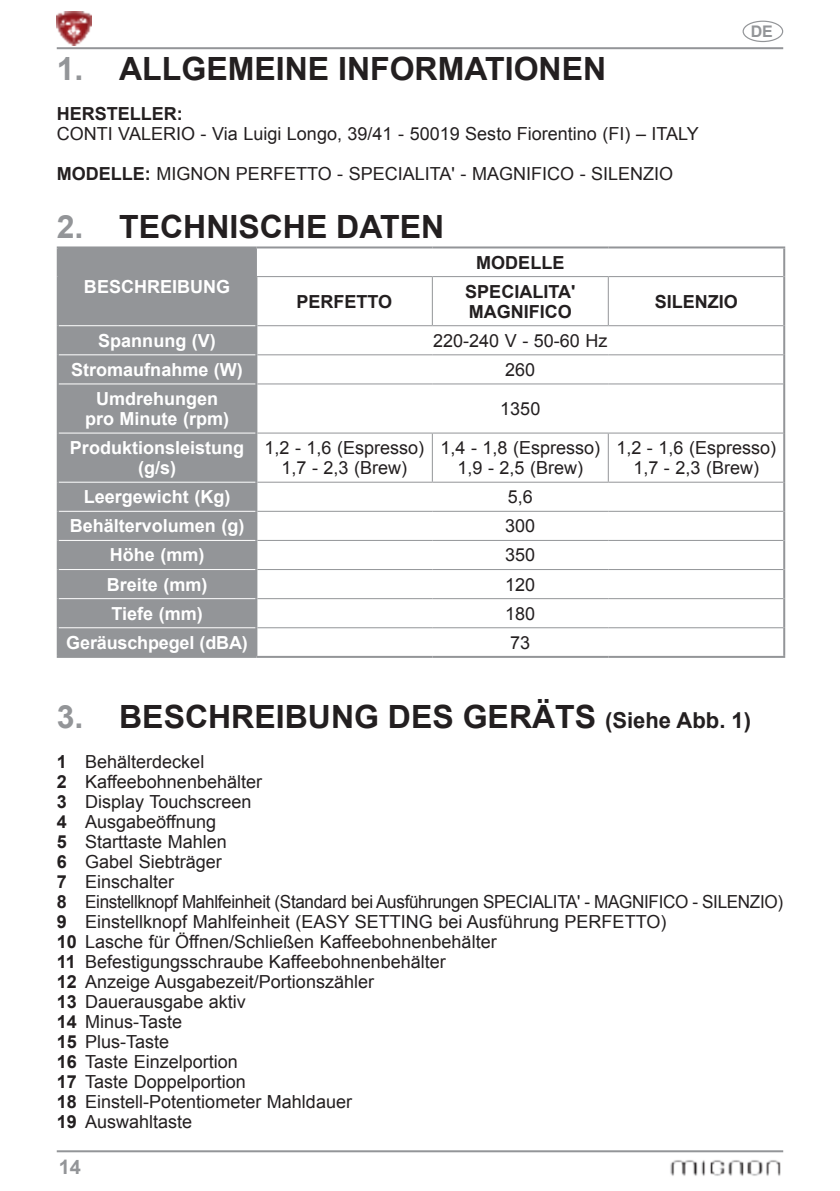
<style>
.page{position:relative;width:840px;height:1191px;background:#fff}
.page>*{position:absolute;margin:0;border:0;box-sizing:border-box;transform-origin:0 0}
.t1{font:700 32px "Arial";color:#231f20}
.t2{font:700 20px "Arial";color:#939598}
.t3{font:18px/20px "Arial";color:#231f20;text-align:center}
.t4{font:700 18px/20px "Arial";color:#fff;text-align:center}
.t5{font:700 18px/20px "Arial";color:#231f20}
.t6{font:700 16px "Arial";color:#939598}
.s1{color:#939598}
.s2{font-weight:700}
.s3{font-size:22px}
</style>
<div class="page">
<hr style="left:57px;top:47px;width:725px;height:2px;background:#939598">
<hr style="left:57px;top:1150px;width:725px;height:2px;background:#939598">
<div style="left:742px;top:21px;width:40px;height:21px;border:1px solid #939598;border-radius:50%"></div>
<img style="left:57px;top:11px;width:34px;height:35px">
<img style="left:670px;top:1160px;width:111px;height:16px">
<div style="left:59px;top:248px;width:197px;height:408px;background:#939598"></div>
<hr style="left:255px;top:277px;width:2px;height:49px;background:#939598">
<hr style="left:255px;top:326px;width:2px;height:29px;background:#939598">
<hr style="left:255px;top:355px;width:2px;height:29px;background:#939598">
<hr style="left:255px;top:384px;width:2px;height:49px;background:#939598">
<hr style="left:255px;top:433px;width:2px;height:49px;background:#939598">
<hr style="left:255px;top:482px;width:2px;height:29px;background:#939598">
<hr style="left:255px;top:511px;width:2px;height:29px;background:#939598">
<hr style="left:255px;top:540px;width:2px;height:29px;background:#939598">
<hr style="left:255px;top:569px;width:2px;height:29px;background:#939598">
<hr style="left:255px;top:598px;width:2px;height:30px;background:#939598">
<hr style="left:255px;top:628px;width:2px;height:28px;background:#939598">
<hr style="left:256px;top:656px;width:176px;height:2px;background:#939598">
<hr style="left:432px;top:656px;width:176px;height:2px;background:#939598">
<hr style="left:608px;top:656px;width:176px;height:2px;background:#939598">
<hr style="left:57px;top:246px;width:199px;height:2px;background:#939598">
<hr style="left:57px;top:248px;width:2px;height:28px;background:#939598">
<hr style="left:256px;top:246px;width:176px;height:2px;background:#939598">
<hr style="left:432px;top:246px;width:176px;height:2px;background:#939598">
<hr style="left:608px;top:246px;width:176px;height:2px;background:#939598">
<hr style="left:57px;top:276px;width:2px;height:50px;background:#939598">
<hr style="left:57px;top:326px;width:2px;height:29px;background:#939598">
<hr style="left:57px;top:355px;width:2px;height:29px;background:#939598">
<hr style="left:57px;top:384px;width:2px;height:49px;background:#939598">
<hr style="left:57px;top:433px;width:2px;height:49px;background:#939598">
<hr style="left:57px;top:482px;width:2px;height:29px;background:#939598">
<hr style="left:57px;top:511px;width:2px;height:29px;background:#939598">
<hr style="left:57px;top:540px;width:2px;height:29px;background:#939598">
<hr style="left:57px;top:569px;width:2px;height:29px;background:#939598">
<hr style="left:57px;top:598px;width:2px;height:30px;background:#939598">
<hr style="left:57px;top:628px;width:2px;height:28px;background:#939598">
<hr style="left:57px;top:656px;width:199px;height:2px;background:#939598">
<svg style="left:256px;top:248px;width:1px;height:28px"></svg>
<hr style="left:59px;top:325px;width:196px;height:1px;background:#fff">
<hr style="left:59px;top:354px;width:196px;height:1px;background:#fff">
<hr style="left:59px;top:383px;width:196px;height:1px;background:#fff">
<hr style="left:59px;top:432px;width:196px;height:1px;background:#fff">
<hr style="left:59px;top:482px;width:196px;height:1px;background:#fff">
<hr style="left:59px;top:511px;width:196px;height:1px;background:#fff">
<hr style="left:59px;top:540px;width:196px;height:1px;background:#fff">
<hr style="left:59px;top:569px;width:196px;height:1px;background:#fff">
<hr style="left:59px;top:598px;width:196px;height:1px;background:#fff">
<hr style="left:59px;top:627px;width:196px;height:1px;background:#fff">
<hr style="left:256px;top:276px;width:176px;height:1px;background:#939598">
<hr style="left:432px;top:276px;width:176px;height:1px;background:#939598">
<hr style="left:431px;top:277px;width:1px;height:48px;background:#939598">
<hr style="left:608px;top:276px;width:174px;height:1px;background:#939598">
<hr style="left:607px;top:277px;width:1px;height:48px;background:#939598">
<hr style="left:257px;top:325px;width:175px;height:1px;background:#939598">
<hr style="left:432px;top:325px;width:176px;height:1px;background:#939598">
<hr style="left:608px;top:325px;width:174px;height:1px;background:#939598">
<hr style="left:257px;top:354px;width:175px;height:1px;background:#939598">
<hr style="left:432px;top:354px;width:176px;height:1px;background:#939598">
<hr style="left:608px;top:354px;width:174px;height:1px;background:#939598">
<hr style="left:257px;top:383px;width:175px;height:1px;background:#939598">
<hr style="left:432px;top:383px;width:176px;height:1px;background:#939598">
<hr style="left:608px;top:383px;width:174px;height:1px;background:#939598">
<hr style="left:257px;top:432px;width:175px;height:1px;background:#939598">
<hr style="left:432px;top:432px;width:176px;height:1px;background:#939598">
<hr style="left:431px;top:433px;width:1px;height:49px;background:#939598">
<hr style="left:608px;top:432px;width:174px;height:1px;background:#939598">
<hr style="left:607px;top:433px;width:1px;height:49px;background:#939598">
<hr style="left:257px;top:482px;width:175px;height:1px;background:#939598">
<hr style="left:432px;top:482px;width:176px;height:1px;background:#939598">
<hr style="left:608px;top:482px;width:174px;height:1px;background:#939598">
<hr style="left:257px;top:511px;width:175px;height:1px;background:#939598">
<hr style="left:432px;top:511px;width:176px;height:1px;background:#939598">
<hr style="left:608px;top:511px;width:174px;height:1px;background:#939598">
<hr style="left:257px;top:540px;width:175px;height:1px;background:#939598">
<hr style="left:432px;top:540px;width:176px;height:1px;background:#939598">
<hr style="left:608px;top:540px;width:174px;height:1px;background:#939598">
<hr style="left:257px;top:569px;width:175px;height:1px;background:#939598">
<hr style="left:432px;top:569px;width:176px;height:1px;background:#939598">
<hr style="left:608px;top:569px;width:174px;height:1px;background:#939598">
<hr style="left:257px;top:598px;width:175px;height:1px;background:#939598">
<hr style="left:432px;top:598px;width:176px;height:1px;background:#939598">
<hr style="left:608px;top:598px;width:174px;height:1px;background:#939598">
<hr style="left:257px;top:627px;width:175px;height:1px;background:#939598">
<hr style="left:432px;top:627px;width:176px;height:1px;background:#939598">
<hr style="left:608px;top:627px;width:174px;height:1px;background:#939598">
<hr style="left:782px;top:248px;width:2px;height:28px;background:#939598">
<hr style="left:782px;top:276px;width:2px;height:50px;background:#939598">
<hr style="left:782px;top:326px;width:2px;height:29px;background:#939598">
<hr style="left:782px;top:355px;width:2px;height:29px;background:#939598">
<hr style="left:782px;top:384px;width:2px;height:49px;background:#939598">
<hr style="left:782px;top:433px;width:2px;height:49px;background:#939598">
<hr style="left:782px;top:482px;width:2px;height:29px;background:#939598">
<hr style="left:782px;top:511px;width:2px;height:29px;background:#939598">
<hr style="left:782px;top:540px;width:2px;height:29px;background:#939598">
<hr style="left:782px;top:569px;width:2px;height:29px;background:#939598">
<hr style="left:782px;top:598px;width:2px;height:30px;background:#939598">
<hr style="left:782px;top:628px;width:2px;height:28px;background:#939598">
<h1 class="t1" style="left:57px;top:57px;width:550px"><span class="s1">1.</span> ALLGEMEINE INFORMATIONEN</h1>
<p class="t5" style="left:57px;top:105px;width:127px">HERSTELLER:</p>
<p class="t3" style="left:57px;top:125px;width:643px">CONTI VALERIO - Via Luigi Longo, 39/41 - 50019 Sesto Fiorentino (FI) – ITALY</p>
<p class="t3" style="left:57px;top:165px;width:617px"><span class="s2">MODELLE:</span> MIGNON PERFETTO - SPECIALITA' - MAGNIFICO - SILENZIO</p>
<h1 class="t1" style="left:57px;top:215px;width:389px"><span class="s1">2.</span> TECHNISCHE DATEN</h1>
<p class="t4" style="left:84px;top:278px;width:147px">BESCHREIBUNG</p>
<p class="t5" style="left:476px;top:254px;width:90px">MODELLE</p>
<p class="t5" style="left:296px;top:293px;width:97px">PERFETTO</p>
<p class="t5" style="left:465px;top:283px;width:111px">SPECIALITA'<br>MAGNIFICO</p>
<p class="t5" style="left:654px;top:293px;width:85px">SILENZIO</p>
<p class="t6" style="left:750px;top:26px;width:24px">DE</p>
<p class="t4" style="left:98px;top:332px;width:119px">Spannung (V)</p>
<p class="t3" style="left:433px;top:332px;width:176px">220-240 V - 50-60 Hz</p>
<p class="t4" style="left:71px;top:361px;width:173px">Stromaufnahme (W)</p>
<p class="t3" style="left:505px;top:361px;width:32px">260</p>
<p class="t4" style="left:85px;top:390px;width:145px">Umdrehungen pro Minute (rpm)</p>
<p class="t3" style="left:500px;top:400px;width:42px">1350</p>
<p class="t4" style="left:70px;top:439px;width:176px">Produktionsleistung (g/s)</p>
<p class="t3" style="left:264px;top:439px;width:161px">1,2 - 1,6 (Espresso)<br>1,7 - 2,3 (Brew)</p>
<p class="t3" style="left:440px;top:439px;width:161px">1,4 - 1,8 (Espresso)<br>1,9 - 2,5 (Brew)</p>
<p class="t3" style="left:616px;top:439px;width:161px">1,2 - 1,6 (Espresso)<br>1,7 - 2,3 (Brew)</p>
<p class="t4" style="left:84px;top:488px;width:148px">Leergewicht (Kg)</p>
<p class="t3" style="left:507px;top:488px;width:27px">5,6</p>
<p class="t4" style="left:70px;top:518px;width:176px">Behältervolumen (g)</p>
<p class="t3" style="left:505px;top:518px;width:32px">300</p>
<p class="t4" style="left:110px;top:547px;width:96px">Höhe (mm)</p>
<p class="t3" style="left:505px;top:547px;width:32px">350</p>
<p class="t4" style="left:107px;top:576px;width:102px">Breite (mm)</p>
<p class="t3" style="left:505px;top:576px;width:32px">120</p>
<p class="t4" style="left:111px;top:605px;width:93px">Tiefe (mm)</p>
<p class="t3" style="left:505px;top:605px;width:32px">180</p>
<p class="t4" style="left:66px;top:634px;width:183px">Geräuschpegel (dBA)</p>
<p class="t3" style="left:510px;top:634px;width:22px">73</p>
<h1 class="t1" style="left:57px;top:705px;width:695px"><span class="s1">3.</span> BESCHREIBUNG DES GERÄTS <span class="s3">(Siehe Abb. 1)</span></h1>
<p class="t3" style="left:57px;top:753px;width:727px;text-align:left"><span class="s2">1</span> Behälterdeckel<br><span class="s2">2</span> Kaffeebohnenbehälter<br><span class="s2">3</span> Display Touchscreen<br><span class="s2">4</span> Ausgabeöffnung<br><span class="s2">5</span> Starttaste Mahlen<br><span class="s2">6</span> Gabel Siebträger<br><span class="s2">7</span> Einschalter<br><span class="s2">8</span> Einstellknopf Mahlfeinheit (Standard bei Ausführungen SPECIALITA' - MAGNIFICO - SILENZIO)<br><span class="s2">9</span> Einstellknopf Mahlfeinheit (EASY SETTING bei Ausführung PERFETTO)<br><span class="s2">10</span> Lasche für Öffnen/Schließen Kaffeebohnenbehälter<br><span class="s2">11</span> Befestigungsschraube Kaffeebohnenbehälter<br><span class="s2">12</span> Anzeige Ausgabezeit/Portionszähler<br><span class="s2">13</span> Dauerausgabe aktiv<br><span class="s2">14</span> Minus-Taste<br><span class="s2">15</span> Plus-Taste<br><span class="s2">16</span> Taste Einzelportion<br><span class="s2">17</span> Taste Doppelportion<br><span class="s2">18</span> Einstell-Potentiometer Mahldauer<br><span class="s2">19</span> Auswahltaste</p>
<p class="t2" style="left:59px;top:1159px;width:24px">14</p>
</div>
